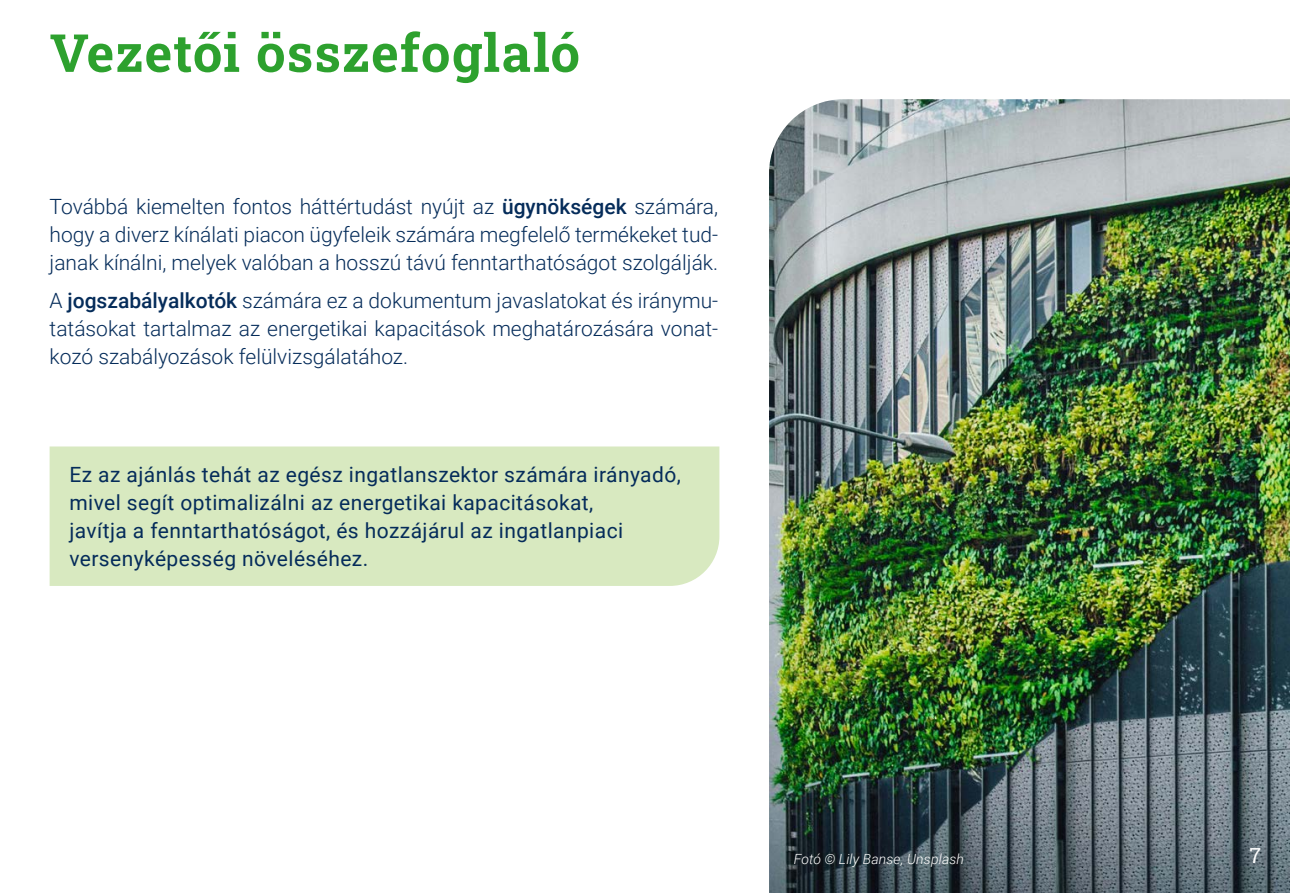
<style>
.page{position:relative;width:1290px;height:893px;background:#fff}
.page>*{position:absolute;margin:0;border:0;box-sizing:border-box;transform-origin:0 0}
.t1{font:700 52.5px "Roboto Slab";letter-spacing:.02em;color:#2da12e}
.t2{font:300 21px/28px "Roboto";color:#052c5a;text-align:justify}
.t3{font:21px/28px "Roboto";letter-spacing:.02em;color:#052c5a}
.t4{font:21px "Roboto Slab";color:#fff}
.t5{font:italic 300 14px "Roboto";letter-spacing:.01em;color:#fff}
.s1{font-weight:500}
</style>
<div class="page">
<img style="left:769px;top:99px;width:521px;height:794px">
<div style="left:50px;top:446px;width:669px;height:140px;background:#d8e9c0"></div>
<h1 class="t1" style="left:50px;top:17px;width:532px">Vezetői összefoglaló</h1>
<p class="t2" style="left:50px;top:192px;width:670px">Továbbá kiemelten fontos háttértudást nyújt az <span class="s1">ügynökségek</span> számára, hogy a diverz kínálati piacon ügyfeleik számára megfelelő termékeket tud&shy;janak kínálni, melyek valóban a hosszú távú fenntarthatóságot szolgálják.</p>
<p class="t2" style="left:50px;top:286px;width:670px">A <span class="s1">jogszabályalkotók</span> számára ez a dokumentum javaslatokat és iránymu&shy;tatásokat tartalmaz az energetikai kapacitások meghatározására vonat&shy;kozó szabályozások felülvizsgálatához.</p>
<p class="t3" style="left:69px;top:460px;width:613px">Ez az ajánlás tehát az egész ingatlanszektor számára irányadó, mivel segít optimalizálni az energetikai kapacitásokat,<br>javítja a fenntarthatóságot, és hozzájárul az ingatlanpiaci versenyképesség növeléséhez.</p>
<p class="t5" style="left:794px;top:849px;width:172px">Fotó © Lily Banse, Unsplash</p>
<p class="t4" style="left:1249px;top:841px;width:13px">7</p>
</div>
